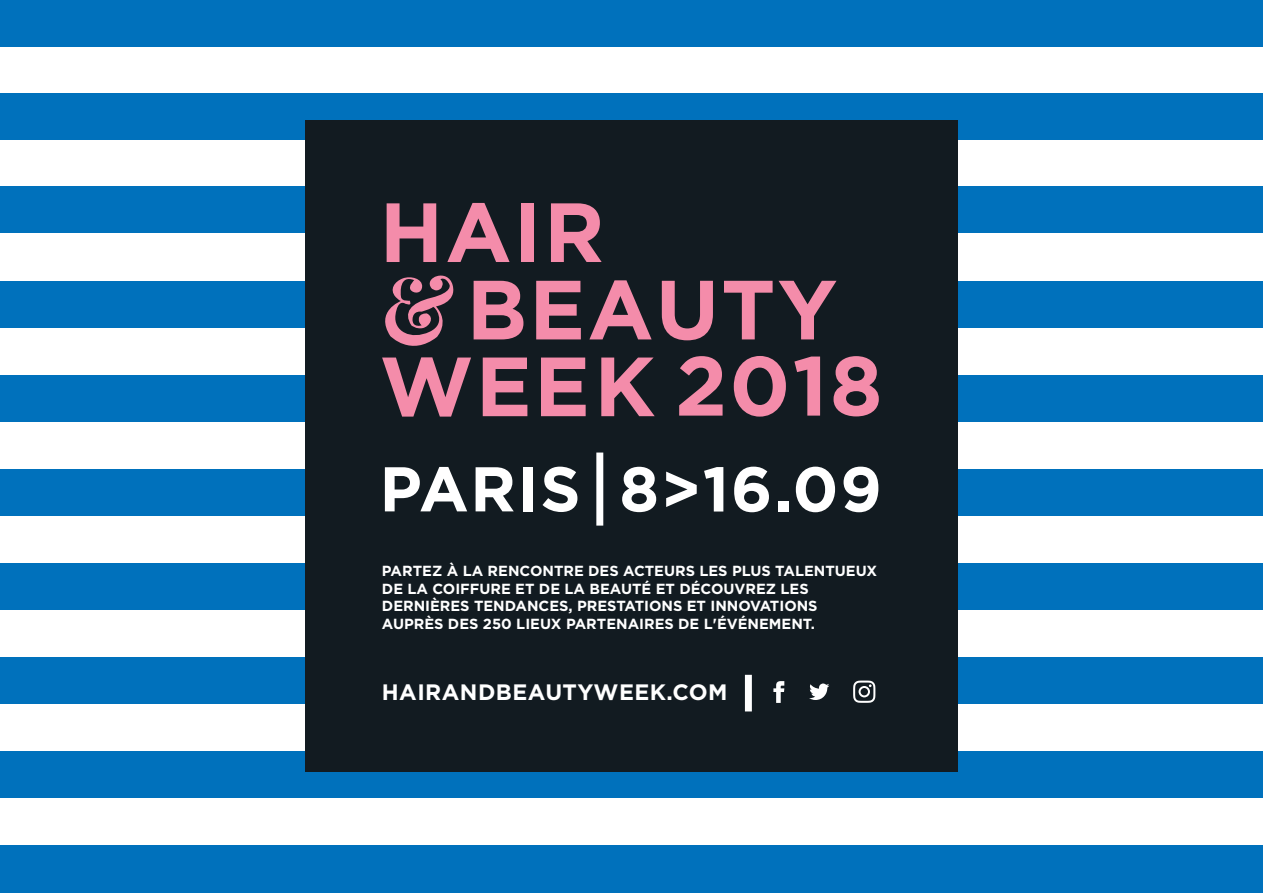
<style>
.page{position:relative;width:1263px;height:893px;background:#fff}
.page>*{position:absolute;margin:0;border:0;box-sizing:border-box;transform-origin:0 0}
.t1{font:700 83.85px/153.9px "Gotham";letter-spacing:.025em;color:#f48caa}
.t2{font:700 63px "Gotham";letter-spacing:.025em;color:#fff}
.t3{font:700 22.35px "Gotham";letter-spacing:.02em;color:#fff}
.t4{font:700 14.55px/17.5px "Gotham";color:#fff}
</style>
<div class="page">
<div style="left:0;top:186px;width:1263px;height:47px;background:#0071bc"></div>
<div style="left:0;top:281px;width:1263px;height:47px;background:#0071bc"></div>
<div style="left:0;top:375px;width:1263px;height:47px;background:#0071bc"></div>
<div style="left:0;top:470px;width:1263px;height:46px;background:#0071bc"></div>
<div style="left:0;top:563px;width:1263px;height:47px;background:#0071bc"></div>
<div style="left:0;top:657px;width:1263px;height:46px;background:#0071bc"></div>
<div style="left:0;top:751px;width:1263px;height:47px;background:#0071bc"></div>
<div style="left:0;top:846px;width:1263px;height:47px;background:#0071bc"></div>
<div style="left:0;top:0;width:1263px;height:47px;background:#0071bc"></div>
<div style="left:0;top:93px;width:1263px;height:47px;background:#0071bc"></div>
<div style="left:305px;top:120px;width:652px;height:652px;background:#121b21"></div>
<div style="left:596px;top:453px;width:7px;height:73px;background:#fff"></div>
<div style="left:745px;top:675px;width:7px;height:36px;background:#fff"></div>
<svg style="left:809px;top:683px;width:20px;height:17px"></svg>
<svg style="left:773px;top:681px;width:11px;height:22px"></svg>
<svg style="left:853px;top:681px;width:22px;height:22px"></svg>
<svg style="left:385px;top:275px;width:69px;height:71px"></svg>
<h1 class="t1" style="left:380px;top:161px;width:504px">HAIR<br>WEEK 2018</h1>
<h1 class="t1" style="left:467px;top:239px;width:372px">BEAUTY</h1>
<h2 class="t2" style="left:380px;top:466px;width:504px">PARIS 8&gt;16.09</h2>
<p class="t4" style="left:382px;top:563px;width:497px">PARTEZ À LA RENCONTRE DES ACTEURS LES PLUS TALENTUEUX DE LA COIFFURE ET DE LA BEAUTÉ ET DÉCOUVREZ LES DERNIÈRES TENDANCES, PRESTATIONS ET INNOVATIONS AUPRÈS DES 250 LIEUX PARTENAIRES DE L'ÉVÉNEMENT.</p>
<h3 class="t3" style="left:382px;top:683px;width:347px">HAIRANDBEAUTYWEEK.COM</h3>
</div>
